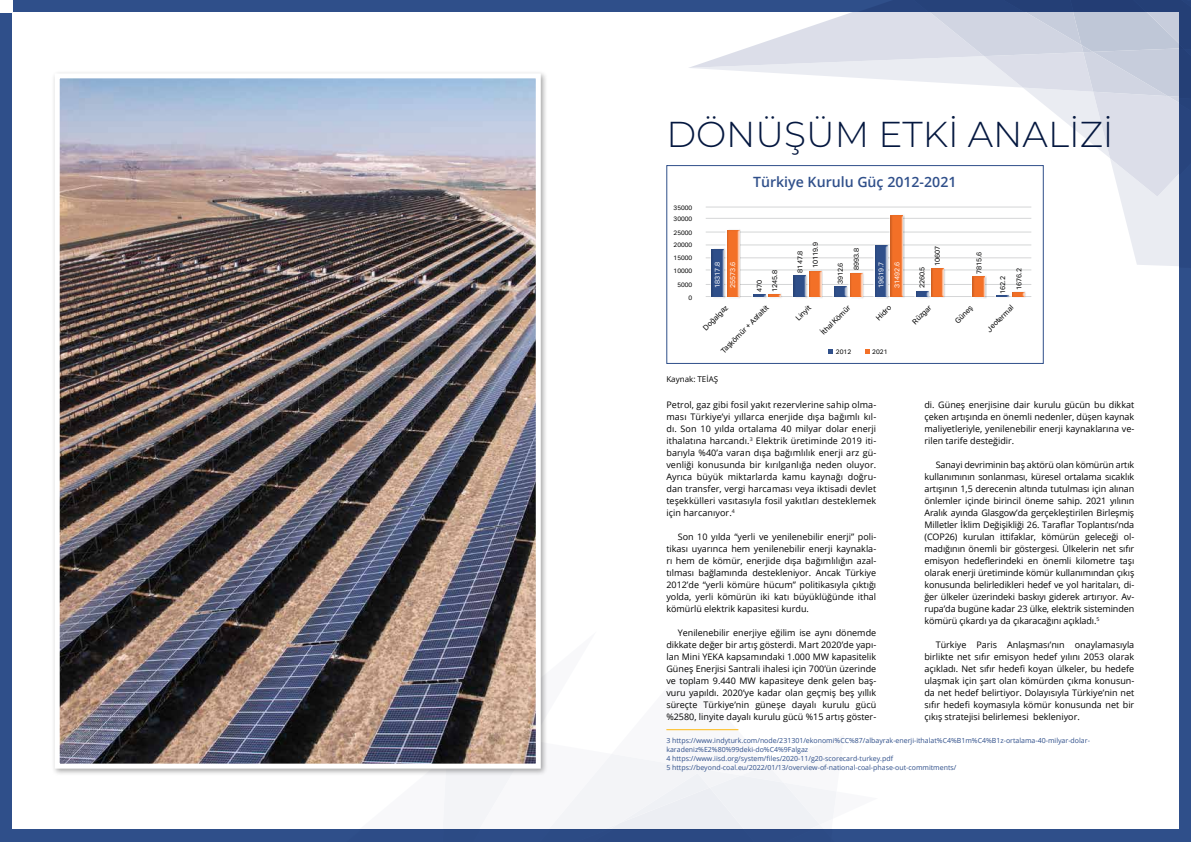
<style>
.page{position:relative;width:1191px;height:842px;background:#2f4f8a}
.page>*{position:absolute;margin:0;border:0;box-sizing:border-box;transform-origin:0 0}
.t1{font:300 36px "Montserrat";color:#04173f}
.t2{font:600 14.1px "Open Sans";color:#2f4f8a}
.t3{font:9px/12px "Open Sans";color:#000;text-align:justify}
.t4{font:8px "Open Sans";color:#000}
.t5{font:7.4px "Aktiv Grotesk";color:#000}
.t6{font:7px/9px "Open Sans";color:#2f4f8a}
.t7{font:6.9px "Aktiv Grotesk";color:#000}
.t8{font:6.9px "Aktiv Grotesk";color:#fff}
.t9{font:6.5px "Aktiv Grotesk";color:#000}
.t10{font:6.3px "Aktiv Grotesk";color:#000}
</style>
<div class="page">
<div style="left:12px;top:13px;width:1167px;height:816px;background:#fff"></div>
<svg style="left:443px;top:729px;width:393px;height:101px"></svg>
<svg style="left:688px;top:0;width:503px;height:276px"></svg>
<div style="left:0;top:0;width:12px;height:13px;background:#fff"></div>
<hr style="left:666px;top:729px;width:72px;height:1px;background:#fdb913">
<hr style="left:705px;top:296px;width:326px;height:1px;background:#939598">
<hr style="left:705px;top:284px;width:326px;height:1px;background:#939598">
<hr style="left:705px;top:270px;width:326px;height:1px;background:#939598">
<hr style="left:705px;top:258px;width:326px;height:1px;background:#939598">
<hr style="left:705px;top:245px;width:326px;height:1px;background:#939598">
<hr style="left:705px;top:232px;width:326px;height:1px;background:#939598">
<hr style="left:705px;top:218px;width:326px;height:1px;background:#939598">
<hr style="left:705px;top:207px;width:326px;height:1px;background:#939598">
<hr style="left:722px;top:247px;width:4px;height:52px;background:#fff;opacity:.75">
<div style="left:709px;top:247px;width:14px;height:52px;background:#000;opacity:.75"></div>
<div style="left:803px;top:273px;width:5px;height:26px;background:#fff;opacity:.75"></div>
<div style="left:791px;top:273px;width:14px;height:26px;background:#000;opacity:.75"></div>
<hr style="left:885px;top:244px;width:4px;height:55px;background:#fff;opacity:.75">
<div style="left:873px;top:244px;width:14px;height:55px;background:#000;opacity:.75"></div>
<hr style="left:926px;top:289px;width:4px;height:10px;background:#fff;opacity:.75">
<div style="left:913px;top:289px;width:14px;height:10px;background:#000;opacity:.75"></div>
<hr style="left:844px;top:285px;width:4px;height:14px;background:#fff;opacity:.75">
<div style="left:831px;top:285px;width:14px;height:14px;background:#000;opacity:.75"></div>
<div style="left:750px;top:293px;width:14px;height:6px;background:#000;opacity:.75"></div>
<hr style="left:737px;top:228px;width:4px;height:71px;background:#fff;opacity:.75">
<div style="left:724px;top:228px;width:14px;height:71px;background:#000;opacity:.75"></div>
<hr style="left:819px;top:269px;width:4px;height:30px;background:#fff;opacity:.75">
<div style="left:806px;top:269px;width:14px;height:30px;background:#000;opacity:.75"></div>
<div style="left:900px;top:213px;width:5px;height:86px;background:#fff;opacity:.75"></div>
<div style="left:888px;top:214px;width:14px;height:85px;background:#000;opacity:.75"></div>
<div style="left:941px;top:267px;width:5px;height:32px;background:#fff;opacity:.75"></div>
<div style="left:929px;top:267px;width:14px;height:32px;background:#000;opacity:.75"></div>
<div style="left:982px;top:274px;width:5px;height:25px;background:#fff;opacity:.75"></div>
<div style="left:970px;top:275px;width:14px;height:24px;background:#000;opacity:.75"></div>
<svg style="left:994px;top:295px;width:15px;height:3px"></svg>
<svg style="left:1023px;top:291px;width:3px;height:7px"></svg>
<div style="left:1009px;top:290px;width:14px;height:9px;background:#000;opacity:.75"></div>
<hr style="left:860px;top:271px;width:4px;height:28px;background:#fff;opacity:.75">
<div style="left:847px;top:271px;width:14px;height:28px;background:#000;opacity:.75"></div>
<svg style="left:751px;top:293px;width:32px;height:6px"></svg>
<div style="left:766px;top:292px;width:14px;height:7px;background:#000;opacity:.75"></div>
<div style="left:666px;top:165px;width:377px;height:199px;border:1px solid #2f4f8a"></div>
<svg style="left:828px;top:350px;width:4px;height:4px"></svg>
<svg style="left:865px;top:350px;width:4px;height:4px"></svg>
<div style="left:51px;top:70px;width:497px;height:706px;background:#000;opacity:.35"></div>
<img style="left:61px;top:79px;width:474px;height:684px">
<div style="left:55px;top:73px;width:486px;height:696px;border:5px solid #fff"></div>
<h1 class="t1" style="left:666px;top:110px;width:441px">DÖNÜŞÜM ETKI ANALIZI</h1>
<p class="t10" style="left:673px;top:204px;width:20px">35000</p>
<p class="t10" style="left:673px;top:215px;width:20px">30000</p>
<p class="t10" style="left:673px;top:229px;width:20px">25000</p>
<p class="t10" style="left:673px;top:241px;width:20px">20000</p>
<p class="t10" style="left:673px;top:254px;width:20px">15000</p>
<p class="t10" style="left:673px;top:267px;width:20px">10000</p>
<p class="t10" style="left:677px;top:281px;width:17px">5000</p>
<p class="t10" style="left:688px;top:294px;width:5px">0</p>
<h2 class="t2" style="left:753px;top:173px;width:205px">Türkiye Kurulu Güç 2012-2021</h2>
<p class="t7" style="left:811px;top:268px;width:28px;rotate:-90deg">10119.9</p>
<p class="t7" style="left:852px;top:270px;width:24px;rotate:-90deg">8993.8</p>
<p class="t7" style="left:933px;top:266px;width:22px;rotate:-90deg">10607</p>
<p class="t7" style="left:975px;top:274px;width:24px;rotate:-90deg">7815.6</p>
<p class="t7" style="left:796px;top:273px;width:24px;rotate:-90deg">8147.8</p>
<p class="t8" style="left:713px;top:288px;width:28px;rotate:-90deg">18317.8</p>
<p class="t8" style="left:877px;top:288px;width:28px;rotate:-90deg">19619.7</p>
<p class="t8" style="left:728px;top:288px;width:28px;rotate:-90deg">25573.6</p>
<p class="t8" style="left:893px;top:288px;width:28px;rotate:-90deg">31492.6</p>
<p class="t7" style="left:836px;top:284px;width:24px;rotate:-90deg">3912.6</p>
<p class="t7" style="left:918px;top:288px;width:24px;rotate:-90deg">2260.5</p>
<p class="t7" style="left:770px;top:292px;width:24px;rotate:-90deg">1245.8</p>
<p class="t7" style="left:1015px;top:290px;width:24px;rotate:-90deg">1676.2</p>
<p class="t7" style="left:755px;top:292px;width:14px;rotate:-90deg">470</p>
<p class="t7" style="left:998px;top:294px;width:19px;rotate:-90deg">162.2</p>
<p class="t5" style="left:719px;top:349px;width:66px;rotate:-45deg">Taşkömür + Asfaltit</p>
<p class="t5" style="left:794px;top:316px;width:20px;rotate:-45deg">Linyit</p>
<p class="t5" style="left:819px;top:330px;width:40px;rotate:-45deg">İthal Kömür</p>
<p class="t5" style="left:874px;top:316px;width:20px;rotate:-45deg">Hidro</p>
<p class="t5" style="left:910px;top:320px;width:25px;rotate:-45deg">Rüzgar</p>
<p class="t5" style="left:953px;top:319px;width:23px;rotate:-45deg">Güneş</p>
<p class="t5" style="left:984px;top:328px;width:36px;rotate:-45deg">Jeotermal</p>
<p class="t5" style="left:701px;top:326px;width:33px;rotate:-45deg">Doğalgaz</p>
<p class="t9" style="left:836px;top:347px;width:17px">2012</p>
<p class="t9" style="left:872px;top:347px;width:17px">2021</p>
<p class="t4" style="left:666px;top:374px;width:53px">Kaynak: TEİAŞ</p>
<p class="t3" style="left:666px;top:399px;width:211px">Petrol, gaz gibi fosil yakıt rezervlerine sahip olma&shy;ması Türkiye’yi yıllarca enerjide dışa bağımlı kıl&shy;dı. Son 10 yılda ortalama 40 milyar dolar enerji ithalatına harcandı.<sup>3</sup> Elektrik üretiminde 2019 iti&shy;barıyla %40’a varan dışa bağımlılık enerji arz gü&shy;venliği konusunda bir kırılganlığa neden oluyor.<br>Ayrıca büyük miktarlarda kamu kaynağı doğru&shy;dan transfer, vergi harcaması veya iktisadi devlet teşekkülleri vasıtasıyla fosil yakıtları desteklemek için harcanıyor.<sup>4</sup></p>
<p class="t3" style="left:666px;top:531px;width:211px;text-indent:11px">Son 10 yılda “yerli ve yenilenebilir enerji” poli&shy;tikası uyarınca hem yenilenebilir enerji kaynakla&shy;rı hem de kömür, enerjide dışa bağımlılığın azal&shy;tılması bağlamında destekleniyor. Ancak Türkiye 2012’de “yerli kömüre hücum” politikasıyla çıktığı yolda, yerli kömürün iki katı büyüklüğünde ithal kömürlü elektrik kapasitesi kurdu.</p>
<p class="t3" style="left:666px;top:626px;width:211px;text-indent:11px">Yenilenebilir enerjiye eğilim ise aynı dönemde dikkate değer bir artış gösterdi. Mart 2020’de yapı&shy;lan Mini YEKA kapsamındaki 1.000 MW kapasitelik Güneş Enerjisi Santrali ihalesi için 700’ün üzerinde ve toplam 9.440 MW kapasiteye denk gelen baş&shy;vuru yapıldı. 2020’ye kadar olan geçmiş beş yıllık süreçte Türkiye’nin güneşe dayalı kurulu gücü %2580, linyite dayalı kurulu gücü %15 artış göster-</p>
<p class="t6" style="left:666px;top:735px;width:425px">3 https://www.indyturk.com/node/231301/ekonomi%CC%87/albayrak-enerji-ithalat%C4%B1m%C4%B1z-ortalama-40-milyar-dolar&shy;karadeniz%E2%80%99deki-do%C4%9Falgaz<br>4 https://www.iisd.org/system/files/2020-11/g20-scorecard-turkey.pdf<br>5 https://beyond-coal.eu/2022/01/13/overview-of-national-coal-phase-out-commitments/</p>
<p class="t3" style="left:924px;top:399px;width:211px">di. Güneş enerjisine dair kurulu gücün bu dikkat çeken artışında en önemli nedenler, düşen kaynak maliyetleriyle, yenilenebilir enerji kaynaklarına ve&shy;rilen tarife desteğidir.</p>
<p class="t3" style="left:924px;top:458px;width:211px;text-indent:11px">Sanayi devriminin baş aktörü olan kömürün artık kullanımının sonlanması, küresel ortalama sıcaklık artışının 1,5 derecenin altında tutulması için alınan önlemler içinde birincil öneme sahip. 2021 yılının Aralık ayında Glasgow’da gerçekleştirilen Birleşmiş Milletler İklim Değişikliği 26. Taraflar Toplantısı’nda (COP26) kurulan ittifaklar, kömürün geleceği ol&shy;madığının önemli bir göstergesi. Ülkelerin net sıfır emisyon hedeflerindeki en önemli kilometre taşı olarak enerji üretiminde kömür kullanımından çıkış konusunda belirledikleri hedef ve yol haritaları, di&shy;ğer ülkeler üzerindeki baskıyı giderek artırıyor. Av&shy;rupa’da bugüne kadar 23 ülke, elektrik sisteminden kömürü çıkardı ya da çıkaracağını açıkladı.<sup>5</sup></p>
<p class="t3" style="left:924px;top:639px;width:211px;text-indent:11px">Türkiye Paris Anlaşması’nın onaylamasıyla birlikte net sıfır emisyon hedef yılını 2053 olarak açıkladı. Net sıfır hedefi koyan ülkeler, bu hedefe ulaşmak için şart olan kömürden çıkma konusun&shy;da net hedef belirtiyor. Dolayısıyla Türkiye’nin net sıfır hedefi koymasıyla kömür konusunda net bir çıkış stratejisi belirlemesi bekleniyor.</p>
</div>
